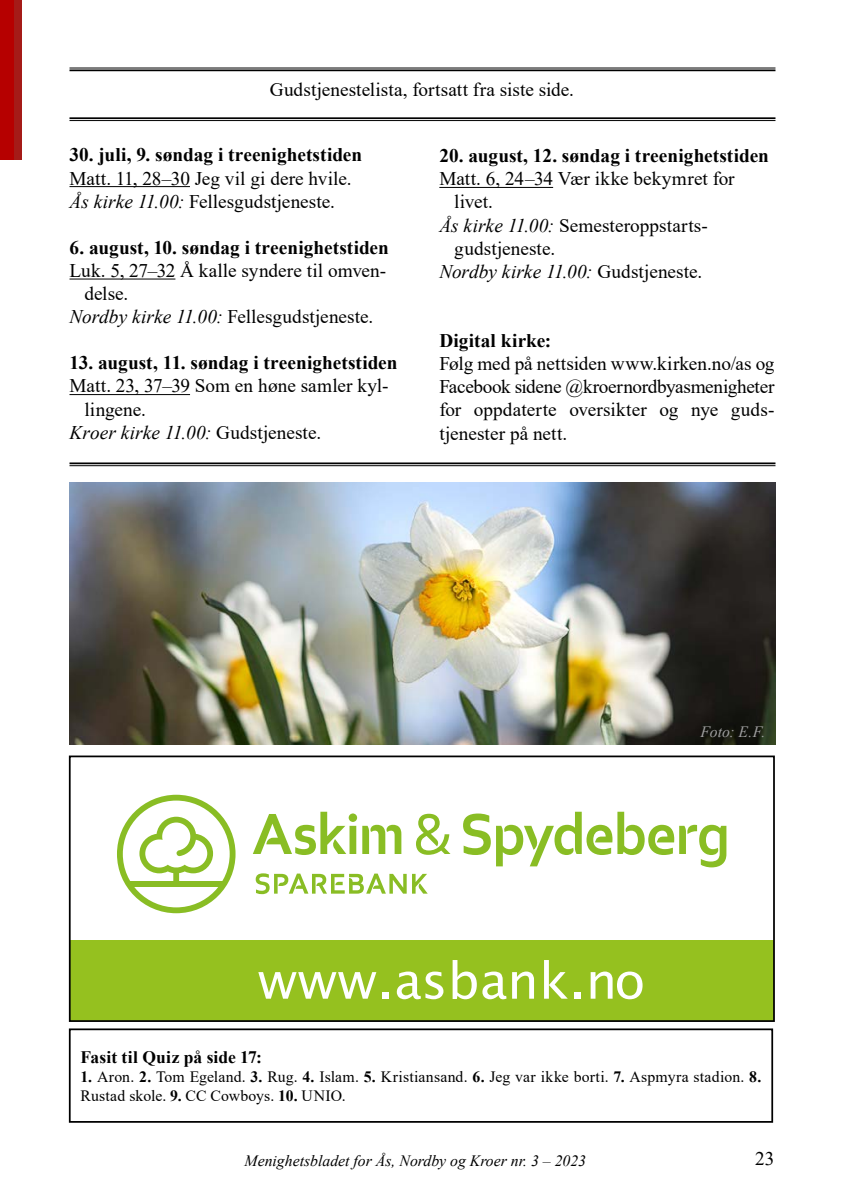
<style>
.page{position:relative;width:844px;height:1191px;background:#fff}
.page>*{position:absolute;margin:0;border:0;box-sizing:border-box;transform-origin:0 0}
.t1{font:50.23px "Lucida Sans Unicode";letter-spacing:.01em;color:#fff}
.t2{font:19.25px/23.1px "Times New Roman";color:#000}
.t3{font:700 19.25px "Times New Roman";color:#000}
.t4{font:italic 19.25px "Times New Roman";color:#000}
.t5{font:700 17.5px "Times New Roman";letter-spacing:.005em;color:#000}
.t6{font:15.75px/18.9px "Times New Roman";letter-spacing:.005em;color:#000}
.t7{font:italic 15.75px "Times New Roman";color:#000}
.t8{font:italic 15.75px "Times New Roman";color:#a0a0a0}
.s1{font-style:italic}
.s2{font-style:normal}
.s3{font-weight:700}
</style>
<div class="page">
<svg style="left:255px;top:873px;width:151px;height:21px"></svg>
<svg style="left:412px;top:874px;width:15px;height:19px"></svg>
<svg style="left:253px;top:811px;width:148px;height:44px"></svg>
<svg style="left:416px;top:813px;width:34px;height:42px"></svg>
<svg style="left:463px;top:813px;width:27px;height:42px"></svg>
<svg style="left:496px;top:811px;width:230px;height:56px"></svg>
<svg style="left:117px;top:794px;width:118px;height:119px"></svg>
<div style="left:129px;top:881px;width:94px;height:6px;background:#89bd24"></div>
<div style="left:70px;top:941px;width:703px;height:80px;background:#95c11f"></div>
<div style="left:69px;top:755px;width:705px;height:267px;border:2px solid #000"></div>
<div style="left:69px;top:1028px;width:703px;height:94px;border:2px solid #000"></div>
<div style="left:0;top:0;width:22px;height:159px;background:#a51b18"></div>
<div style="left:0;top:0;width:13px;height:159px;background:#b60000"></div>
<hr style="left:69px;top:186px;width:121px;height:1px;background:#000">
<hr style="left:69px;top:278px;width:106px;height:1px;background:#000">
<hr style="left:69px;top:394px;width:121px;height:1px;background:#000">
<hr style="left:439px;top:187px;width:114px;height:1px;background:#000">
<hr style="left:69px;top:68px;width:706px;height:1px;background:#000">
<hr style="left:69px;top:69px;width:706px;height:2px;background:#000">
<hr style="left:69px;top:117px;width:706px;height:2px;background:#000">
<hr style="left:69px;top:120px;width:706px;height:1px;background:#000">
<hr style="left:69px;top:462px;width:706px;height:2px;background:#000">
<hr style="left:69px;top:465px;width:706px;height:1px;background:#000">
<img style="left:69px;top:482px;width:706px;height:262px">
<p class="t2" style="left:270px;top:78px;width:305px">Gudstjenestelista, fortsatt fra siste side.</p>
<p class="t3" style="left:69px;top:141px;width:294px">30. juli, 9. søndag i treenighetstiden</p>
<p class="t2" style="left:69px;top:166px;width:283px">Matt. 11, 28–30 Jeg vil gi dere hvile.<br><span class="s1">Ås kirke 11.00:</span> Fellesgudstjeneste.</p>
<p class="t3" style="left:69px;top:233px;width:321px">6. august, 10. søndag i treenighetstiden</p>
<p class="t2" style="left:69px;top:258px;width:318px">Luk. 5, 27–32 Å kalle syndere til omven-</p>
<p class="t2" style="left:84px;top:281px;width:45px">delse.</p>
<p class="t2" style="left:69px;top:304px;width:305px"><span class="s1">Nordby kirke 11.00:</span> Fellesgudstjeneste.</p>
<p class="t3" style="left:69px;top:349px;width:329px">13. august, 11. søndag i treenighetstiden</p>
<p class="t2" style="left:69px;top:374px;width:320px">Matt. 23, 37–39 Som en høne samler kyl-</p>
<p class="t2" style="left:84px;top:397px;width:63px">lingene.</p>
<p class="t4" style="left:69px;top:419px;width:253px">Kroer kirke 11.00: <span class="s2">Gudstjeneste.</span></p>
<p class="t3" style="left:439px;top:142px;width:331px">20. august, 12. søndag i treenighetstiden</p>
<p class="t2" style="left:439px;top:167px;width:297px">Matt. 6, 24–34 Vær ikke bekymret for</p>
<p class="t2" style="left:454px;top:190px;width:40px">livet.</p>
<p class="t2" style="left:439px;top:213px;width:268px"><span class="s1">Ås kirke 11.00:</span> Semesteroppstarts-</p>
<p class="t2" style="left:454px;top:236px;width:102px">gudstjeneste.</p>
<p class="t4" style="left:439px;top:258px;width:264px">Nordby kirke 11.00: <span class="s2">Gudstjeneste.</span></p>
<p class="t3" style="left:439px;top:327px;width:113px">Digital kirke:</p>
<p class="t2" style="left:439px;top:351px;width:336px;text-align:justify">Følg med på nettsiden www.kirken.no/as og Facebook sidene @kroernordbyasmenigheter for oppdaterte oversikter og nye guds&shy;tjenester på nett.</p>
<p class="t8" style="left:700px;top:721px;width:66px">Foto: E.F.</p>
<h1 class="t1" style="left:258px;top:941px;width:388px">www.asbank.no</h1>
<p class="t5" style="left:80px;top:1045px;width:183px">Fasit til Quiz på side 17:</p>
<p class="t6" style="left:80px;top:1067px;width:682px"><span class="s3">1.</span> Aron. <span class="s3">2.</span> Tom Egeland. <span class="s3">3.</span> Rug. <span class="s3">4.</span> Islam. <span class="s3">5.</span> Kristiansand. <span class="s3">6.</span> Jeg var ikke borti. <span class="s3">7.</span> Aspmyra stadion. <span class="s3">8.<br></span>Rustad skole. <span class="s3">9.</span> CC Cowboys. <span class="s3">10.</span> UNIO.</p>
<p class="t7" style="left:244px;top:1149px;width:343px">Menighetsbladet for Ås, Nordby og Kroer nr. 3 – 2023</p>
<p class="t2" style="left:755px;top:1146px;width:21px">23</p>
</div>
